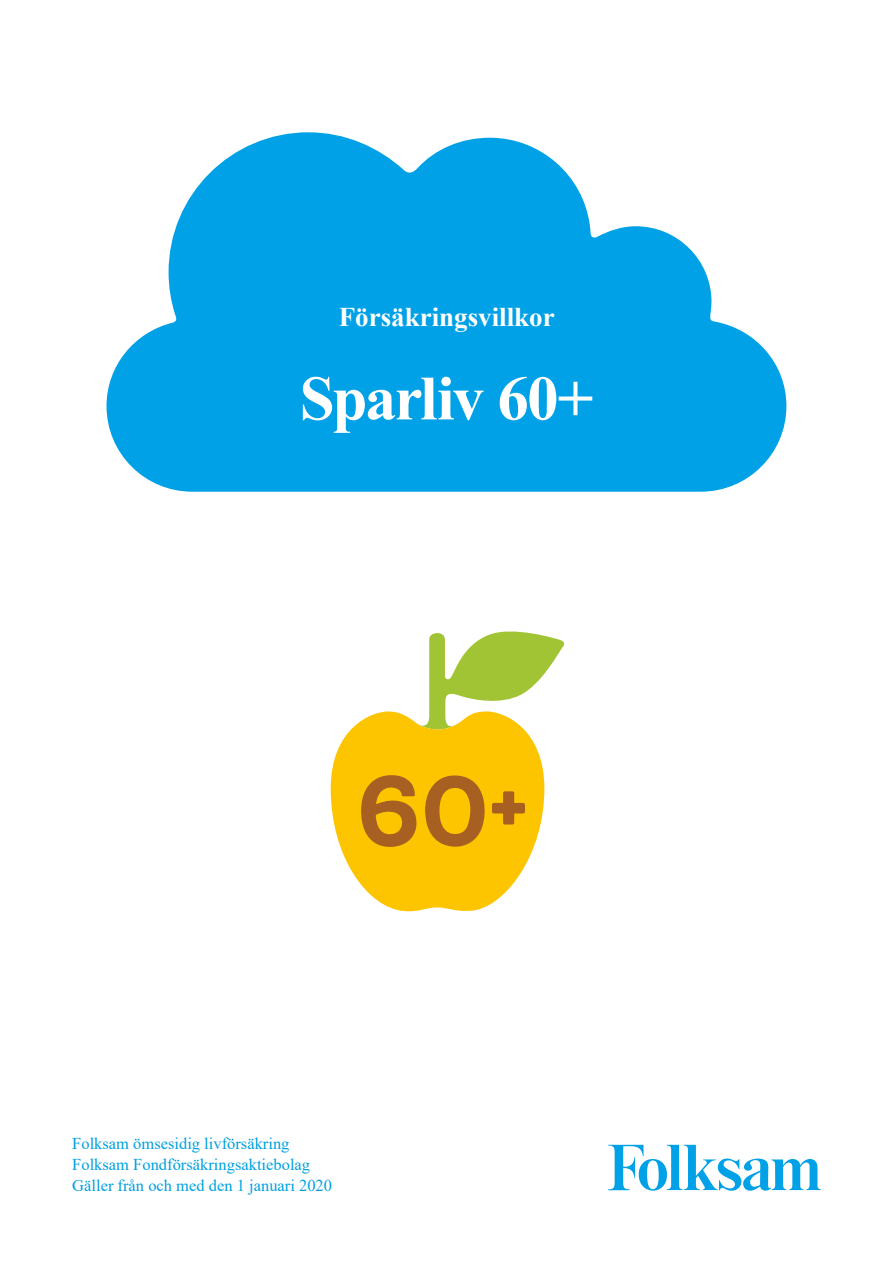
<style>
.page{position:relative;width:893px;height:1263px;background:#fff}
.page>*{position:absolute;margin:0;border:0;box-sizing:border-box;transform-origin:0 0}
.t1{font:700 63px "Times New Roman";letter-spacing:-.03em;color:#fff}
.t2{font:700 27px "Times New Roman";color:#fff}
.t3{font:16.5px/21px "Times New Roman";color:#00a0e0}
</style>
<div class="page">
<svg style="left:107px;top:132px;width:679px;height:360px;fill:#00a1e6"></svg>
<svg style="left:608px;top:1145px;width:213px;height:46px"></svg>
<svg style="left:331px;top:631px;width:233px;height:280px"></svg>
<h2 class="t2" style="left:339px;top:298px;width:218px">Försäkringsvillkor</h2>
<h1 class="t1" style="left:300px;top:353px;width:295px">Sparliv 60+</h1>
<p class="t3" style="left:72px;top:1132px;width:261px">Folksam ömsesidig livförsäkring<br>Folksam Fondförsäkringsaktiebolag<br>Gäller från och med den 1 januari 2020</p>
</div>
